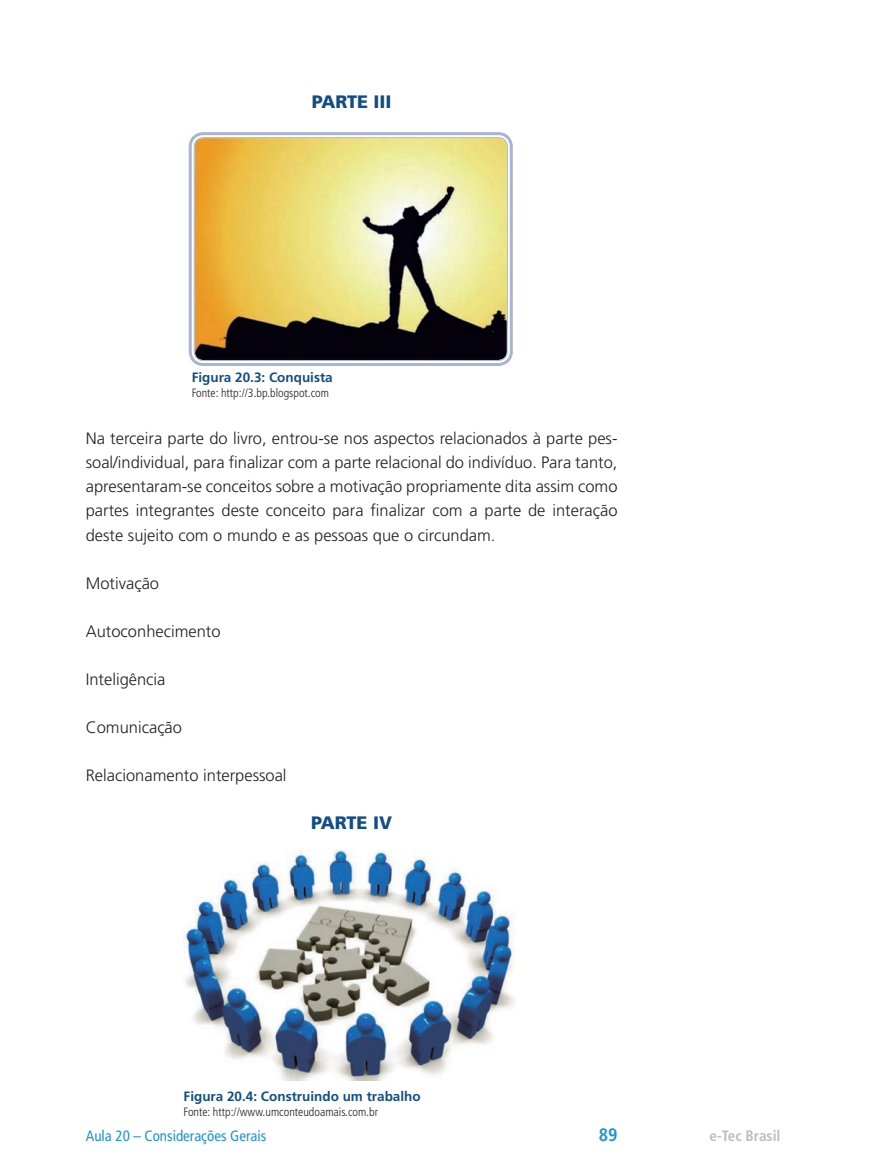
<style>
.page{position:relative;width:871px;height:1170px;background:#fff}
.page>*{position:absolute;margin:0;border:0;box-sizing:border-box;transform-origin:0 0}
.t1{font:900 18px "Frutiger LT Std";color:#124e85}
.t2{font:700 condensed 18px "Frutiger LT Std";color:#1c94d2}
.t3{font:300 16.5px/24px "Frutiger LT Std";color:#231f20;text-align:justify}
.t4{font:condensed 15px "Frutiger LT Std";color:#1c94d2}
.t5{font:700 condensed 15px "Frutiger LT Std";color:#bcbdc0}
.t6{font:700 13.5px "Frutiger LT Std";color:#124e85}
.t7{font:300 condensed 12px "Frutiger LT Std";color:#231f20}
</style>
<div class="page">
<img style="left:195px;top:138px;width:312px;height:222px">
<div style="left:189px;top:132px;width:324px;height:234px;border:3px solid #a8b4d0;border-radius:13px"></div>
<div style="left:194px;top:137px;width:314px;height:224px;border:1px solid #a8b4d0;border-radius:9px"></div>
<img style="left:184px;top:850px;width:331px;height:230px">
<p class="t1" style="left:312px;top:91px;width:81px">PARTE III</p>
<p class="t6" style="left:192px;top:369px;width:143px">Figura 20.3: Conquista</p>
<p class="t7" style="left:192px;top:385px;width:139px">Fonte: http://3.bp.blogspot.com</p>
<p class="t3" style="left:86px;top:427px;width:533px">Na terceira parte do livro, entrou-se nos aspectos relacionados à parte pes&shy;soal/individual, para finalizar com a parte relacional do indivíduo. Para tanto, apresentaram-se conceitos sobre a motivação propriamente dita assim como partes integrantes deste conceito para finalizar com a parte de interação deste sujeito com o mundo e as pessoas que o circundam.</p>
<p class="t3" style="left:86px;top:571px;width:75px">Motivação</p>
<p class="t3" style="left:86px;top:619px;width:136px">Autoconhecimento</p>
<p class="t3" style="left:86px;top:667px;width:81px">Inteligência</p>
<p class="t3" style="left:86px;top:715px;width:98px">Comunicação</p>
<p class="t3" style="left:86px;top:763px;width:202px">Relacionamento interpessoal</p>
<p class="t1" style="left:311px;top:811px;width:82px">PARTE IV</p>
<p class="t6" style="left:184px;top:1088px;width:239px">Figura 20.4: Construindo um trabalho</p>
<p class="t7" style="left:184px;top:1104px;width:196px">Fonte: http://www.umconteudoamais.com.br</p>
<p class="t4" style="left:86px;top:1126px;width:182px">Aula 20 – Considerações Gerais</p>
<p class="t2" style="left:599px;top:1123px;width:20px">89</p>
<p class="t5" style="left:709px;top:1126px;width:72px">e-Tec Brasil</p>
</div>
